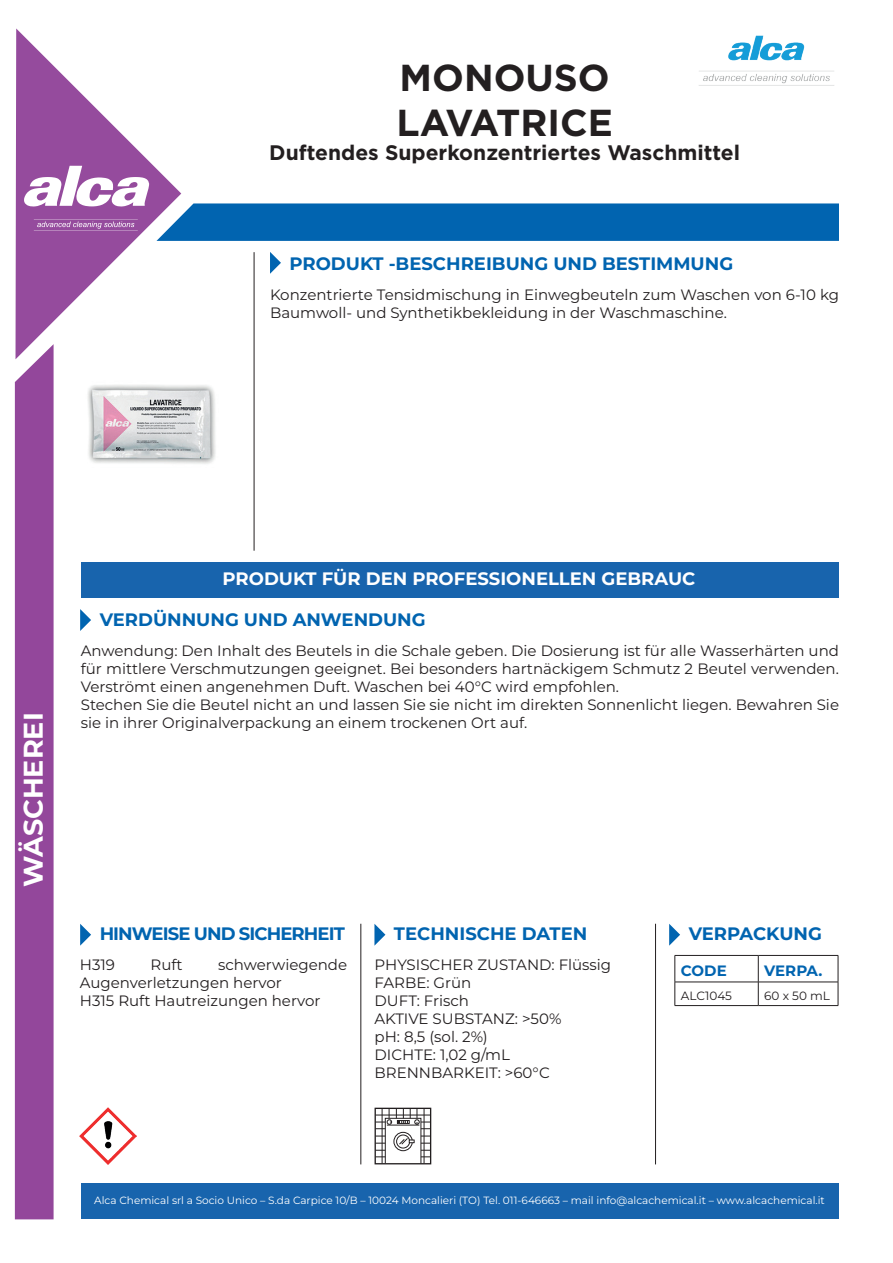
<style>
.page{position:relative;width:893px;height:1263px;background:#fff}
.page>*{position:absolute;margin:0;border:0;box-sizing:border-box;transform-origin:0 0}
.t1{font:700 37.5px/45px "Gotham";color:#231f20}
.t2{font:700 27px "Montserrat";color:#fff}
.t3{font:700 21px "Gotham";color:#231f20}
.t4{font:700 18px "Montserrat";color:#0164b0}
.t5{font:700 18px "Montserrat";color:#fff}
.t6{font:700 18px "Montserrat";letter-spacing:-.05em;color:#0164b0}
.t7{font:15px/18px "Montserrat";color:#231f20}
.t8{font:700 15px "Montserrat";color:#0164b0}
.t9{font:12px "Montserrat";color:#231f20}
.t10{font:10.5px "Montserrat";color:#fff}
</style>
<div class="page">
<img style="left:699px;top:35px;width:135px;height:51px">
<img style="left:88px;top:385px;width:128px;height:79px">
<hr style="left:254px;top:252px;width:1px;height:299px;background:#231f20">
<svg style="left:270px;top:252px;width:11px;height:22px"></svg>
<svg style="left:80px;top:609px;width:11px;height:22px"></svg>
<svg style="left:16px;top:28px;width:165px;height:316px"></svg>
<svg style="left:24px;top:166px;width:125px;height:41px"></svg>
<svg style="left:34px;top:219px;width:104px;height:12px"></svg>
<svg style="left:156px;top:203px;width:683px;height:38px;background:#0b69b2"></svg>
<div style="left:15px;top:344px;width:39px;height:875px;background:#93479b"></div>
<div style="left:81px;top:561px;width:757px;height:36px;background:#1864ad"></div>
<div style="left:81px;top:1183px;width:757px;height:36px;background:#1864ad"></div>
<svg style="left:80px;top:924px;width:11px;height:22px"></svg>
<svg style="left:374px;top:924px;width:11px;height:22px"></svg>
<svg style="left:669px;top:924px;width:11px;height:22px"></svg>
<hr style="left:361px;top:924px;width:1px;height:240px;background:#231f20">
<hr style="left:655px;top:924px;width:1px;height:240px;background:#231f20">
<hr style="left:675px;top:955px;width:83px;height:1px;background:#231f20">
<hr style="left:758px;top:955px;width:80px;height:1px;background:#231f20">
<hr style="left:675px;top:982px;width:83px;height:1px;background:#231f20">
<svg style="left:675px;top:956px;width:1px;height:49px"></svg>
<hr style="left:758px;top:982px;width:80px;height:1px;background:#231f20">
<svg style="left:758px;top:956px;width:1px;height:49px"></svg>
<svg style="left:838px;top:956px;width:1px;height:49px"></svg>
<hr style="left:675px;top:1005px;width:83px;height:1px;background:#231f20">
<hr style="left:758px;top:1005px;width:80px;height:1px;background:#231f20">
<svg style="left:375px;top:1108px;width:56px;height:56px"></svg>
<img style="left:80px;top:1108px;width:57px;height:56px">
<h1 class="t1" style="left:396px;top:55px;width:218px">MONOUSO<br>LAVATRICE</h1>
<h3 class="t3" style="left:269px;top:140px;width:472px">Duftendes Superkonzentriertes Waschmittel</h3>
<p class="t4" style="left:290px;top:251px;width:445px">PRODUKT -BESCHREIBUNG UND BESTIMMUNG</p>
<p class="t7" style="left:270px;top:286px;width:570px">Konzentrierte Tensidmischung in Einwegbeuteln zum Waschen von 6-10 kg<br>Baumwoll- und Synthetikbekleidung in der Waschmaschine.</p>
<h2 class="t2" style="left:15px;top:887px;width:176px;rotate:-90deg">WÄSCHEREI</h2>
<p class="t5" style="left:223px;top:567px;width:474px">PRODUKT FÜR DEN PROFESSIONELLEN GEBRAUC</p>
<p class="t4" style="left:100px;top:607px;width:328px">VERDÜNNUNG UND ANWENDUNG</p>
<p class="t7" style="left:81px;top:641px;width:760px">Anwendung: Den Inhalt des Beutels in die Schale geben. Die Dosierung ist für alle Wasserhärten und für mittlere Verschmutzungen geeignet. Bei besonders hartnäckigem Schmutz 2 Beutel verwenden.<br>Verströmt einen angenehmen Duft. Waschen bei 40°C wird empfohlen.<br>Stechen Sie die Beutel nicht an und lassen Sie sie nicht im direkten Sonnenlicht liegen. Bewahren Sie sie in ihrer Originalverpackung an einem trockenen Ort auf.</p>
<p class="t6" style="left:100px;top:922px;width:247px">HINWEISE UND SICHERHEIT</p>
<p class="t4" style="left:394px;top:922px;width:195px">TECHNISCHE DATEN</p>
<p class="t4" style="left:689px;top:922px;width:135px">VERPACKUNG</p>
<p class="t7" style="left:80px;top:955px;width:37px">H319</p>
<p class="t7" style="left:151px;top:955px;width:34px">Ruft</p>
<p class="t7" style="left:80px;top:955px;width:269px;text-indent:138px">schwerwiegende<br>Augenverletzungen hervor<br>H315 Ruft Hautreizungen hervor</p>
<p class="t7" style="left:375px;top:955px;width:238px">PHYSISCHER ZUSTAND: Flüssig<br>FARBE: Grün<br>DUFT: Frisch<br>AKTIVE SUBSTANZ: &gt;50%<br>pH: 8,5 (sol. 2%)<br>DICHTE: 1,02 g/mL<br>BRENNBARKEIT: &gt;60°C</p>
<p class="t8" style="left:681px;top:961px;width:47px">CODE</p>
<p class="t8" style="left:764px;top:961px;width:60px">VERPA.</p>
<p class="t9" style="left:681px;top:987px;width:53px">ALC1045</p>
<p class="t9" style="left:764px;top:987px;width:67px">60 x 50 mL</p>
<p class="t10" style="left:94px;top:1193px;width:732px">Alca Chemical srl a Socio Unico – S.da Carpice 10/B – 10024 Moncalieri (TO) Tel. 011-646663 – mail info@alcachemical.it – www.alcachemical.it</p>
</div>
